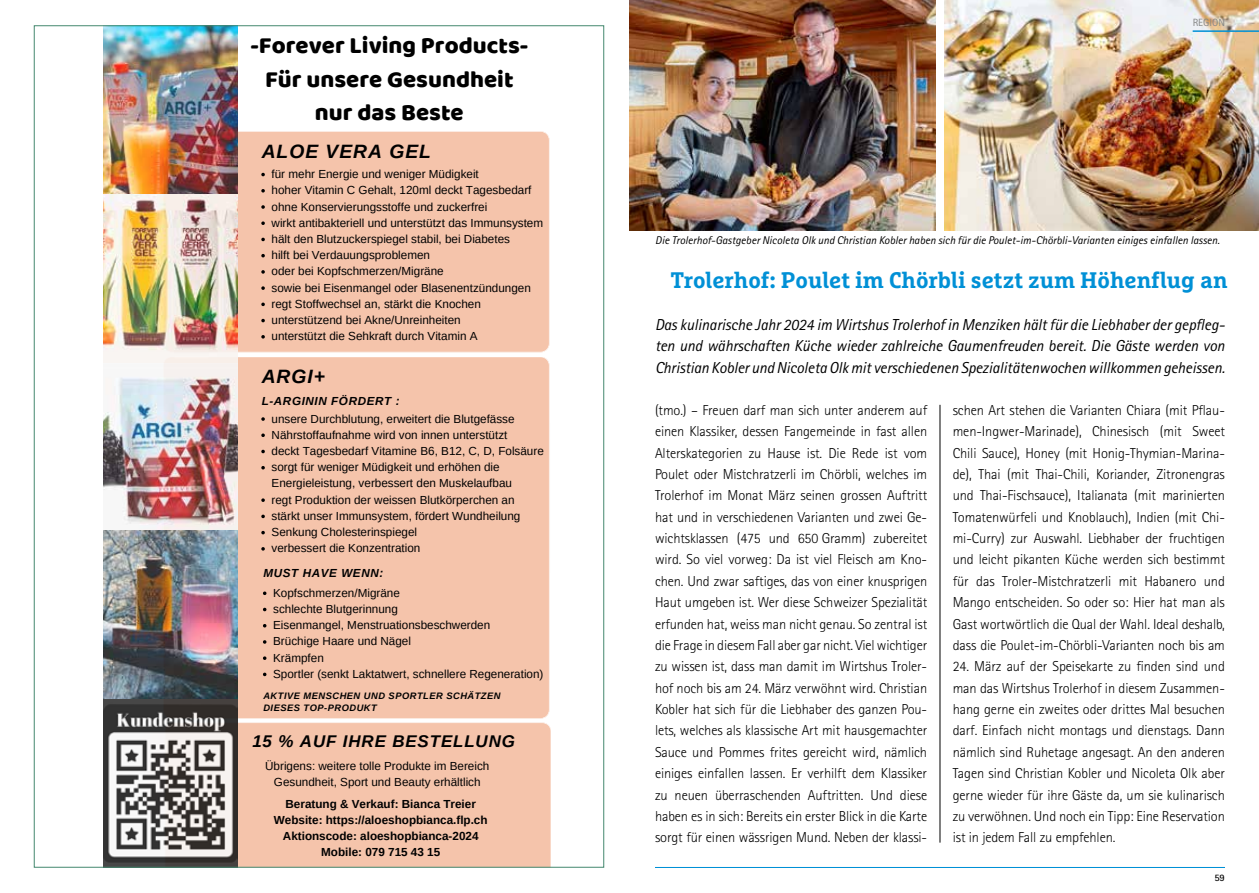
<style>
.page{position:relative;width:1259px;height:893px;background:#fff}
.page>*{position:absolute;margin:0;border:0;box-sizing:border-box;transform-origin:0 0}
.t1{font:24px/33.3px "Baloo";color:#000;text-align:center}
.t2{font:700 22.5px "Marselis Slab Pro";color:#0090d6}
.t3{font:italic 700 19.35px "Arimo";letter-spacing:.05em;color:#000}
.t4{font:italic 700 16.95px "Arimo";letter-spacing:.05em;color:#000}
.t5{font:italic 15.9px/21.3px "Rotis Sans Serif Std";letter-spacing:-.005em;color:#000;text-align:justify}
.t6{font:300 14.4px/21.3px "Rotis Sans Serif Std";letter-spacing:-.01em;color:#000;text-align:justify}
.t7{font:11.7px/16.2px "Arimo";color:#000}
.t8{font:700 11.7px/16.2px "Arimo";color:#000;text-align:center}
.t9{font:italic 700 11.7px "Arimo";letter-spacing:.05em;color:#000}
.t10{font:italic 11.25px "Rotis Sans Serif Std";color:#000}
.t11{font:10.5px "Rotis Sans Serif Std";color:#868786}
.t12{font:700 9.9px "Rotis Sans Serif Std";color:#000}
.t13{font:italic 700 9.3px/12.8px "Arimo";letter-spacing:.05em;color:#000}
</style>
<div class="page">
<img style="left:944px;top:0;width:315px;height:230px">
<hr style="left:1192px;top:30px;width:67px;height:2px;background:#0090d6">
<hr style="left:655px;top:867px;width:570px;height:1px;background:#0090d6">
<img style="left:629px;top:0;width:306px;height:230px">
<hr style="left:939px;top:405px;width:1px;height:438px;background:#000">
<div style="left:238px;top:357px;width:311px;height:361px;background:#f5c4ab"></div>
<div style="left:238px;top:723px;width:313px;height:142px;background:#f5c4ab"></div>
<div style="left:238px;top:131px;width:311px;height:221px;background:#f5c4ab"></div>
<img style="left:103px;top:28px;width:135px;height:837px">
<svg style="left:261px;top:173px;width:4px;height:3px"></svg>
<svg style="left:261px;top:189px;width:4px;height:4px"></svg>
<svg style="left:261px;top:205px;width:4px;height:4px"></svg>
<svg style="left:261px;top:221px;width:4px;height:4px"></svg>
<svg style="left:261px;top:238px;width:4px;height:3px"></svg>
<svg style="left:261px;top:254px;width:4px;height:3px"></svg>
<svg style="left:261px;top:270px;width:4px;height:4px"></svg>
<svg style="left:261px;top:286px;width:4px;height:4px"></svg>
<svg style="left:261px;top:303px;width:4px;height:3px"></svg>
<svg style="left:261px;top:319px;width:4px;height:3px"></svg>
<svg style="left:261px;top:335px;width:4px;height:4px"></svg>
<svg style="left:261px;top:417px;width:4px;height:4px"></svg>
<svg style="left:261px;top:433px;width:4px;height:4px"></svg>
<svg style="left:261px;top:450px;width:4px;height:3px"></svg>
<svg style="left:261px;top:466px;width:4px;height:3px"></svg>
<svg style="left:261px;top:498px;width:4px;height:4px"></svg>
<svg style="left:261px;top:515px;width:4px;height:3px"></svg>
<svg style="left:261px;top:531px;width:4px;height:3px"></svg>
<svg style="left:261px;top:547px;width:4px;height:4px"></svg>
<svg style="left:263px;top:591px;width:3px;height:4px"></svg>
<svg style="left:263px;top:640px;width:3px;height:4px"></svg>
<svg style="left:263px;top:656px;width:3px;height:4px"></svg>
<h1 class="t1" style="left:250px;top:28px;width:279px">-Forever Living Products-<br>Für unsere Gesundheit nur das Beste</h1>
<h3 class="t3" style="left:262px;top:138px;width:171px">ALOE VERA GEL</h3>
<p class="t7" style="left:271px;top:166px;width:273px">für mehr Energie und weniger Müdigkeit<br>hoher Vitamin C Gehalt, 120ml deckt Tagesbedarf ohne Konservierungsstoffe und zuckerfrei<br>wirkt antibakteriell und unterstützt das Immunsystem hält den Blutzuckerspiegel stabil, bei Diabetes<br>hilft bei Verdauungsproblemen<br>oder bei Kopfschmerzen/Migräne<br>sowie bei Eisenmangel oder Blasenentzündungen regt Stoffwechsel an, stärkt die Knochen unterstützend bei Akne/Unreinheiten<br>unterstützt die Sehkraft durch Vitamin A</p>
<h3 class="t3" style="left:262px;top:363px;width:65px">ARGI+</h3>
<p class="t9" style="left:262px;top:393px;width:139px">L-ARGININ FÖRDERT :</p>
<p class="t7" style="left:271px;top:410px;width:274px">unsere Durchblutung, erweitert die Blutgefässe Nährstoffaufnahme wird von innen unterstützt<br>deckt Tagesbedarf Vitamine B6, B12, C, D, Folsäure sorgt für weniger Müdigkeit und erhöhen die Energieleistung, verbessert den Muskelaufbau<br>regt Produktion der weissen Blutkörperchen an stärkt unser Immunsystem, fördert Wundheilung Senkung Cholesterinspiegel<br>verbessert die Konzentration</p>
<p class="t9" style="left:263px;top:565px;width:121px">MUST HAVE WENN:</p>
<p class="t7" style="left:273px;top:585px;width:272px">Kopfschmerzen/Migräne<br>schlechte Blutgerinnung<br>Eisenmangel, Menstruationsbeschwerden<br>Brüchige Haare und Nägel<br>Krämpfen<br>Sportler (senkt Laktatwert, schnellere Regeneration)</p>
<p class="t13" style="left:263px;top:689px;width:239px">AKTIVE MENSCHEN UND SPORTLER SCHÄTZEN<br>DIESES TOP-PRODUKT</p>
<p class="t4" style="left:252px;top:730px;width:264px">15 % AUF IHRE BESTELLUNG</p>
<p class="t7" style="left:265px;top:758px;width:226px;text-align:center">Übrigens: weitere tolle Produkte im Bereich<br>Gesundheit, Sport und Beauty erhältlich</p>
<p class="t8" style="left:274px;top:796px;width:215px">Beratung &amp; Verkauf: Bianca Treier Website: https://aloeshopbianca.flp.ch Aktionscode: aloeshopbianca-2024<br>Mobile: 079 715 43 15</p>
<p class="t11" style="left:1192px;top:16px;width:34px">REGION</p>
<p class="t10" style="left:655px;top:234px;width:566px">Die Trolerhof-Gastgeber Nicoleta Olk und Christian Kobler haben sich für die Poulet-im-Chörbli-Varianten einiges einfallen lassen.</p>
<h2 class="t2" style="left:670px;top:266px;width:558px">Trolerhof: Poulet im Chörbli setzt zum Höhenflug an</h2>
<p class="t5" style="left:655px;top:314px;width:571px">Das kulinarische Jahr 2024 im Wirtshus Trolerhof in Menziken hält für die Liebhaber der gepfleg&shy;ten und währschaften Küche wieder zahlreiche Gaumenfreuden bereit. Die Gäste werden von Christian Kobler und Nicoleta Olk mit verschiedenen Spezialitätenwochen willkommen geheissen.</p>
<p class="t6" style="left:655px;top:400px;width:274px">(tmo.) – Freuen darf man sich unter anderem auf einen Klassiker, dessen Fangemeinde in fast allen Alterskategorien zu Hause ist. Die Rede ist vom Poulet oder Mistchratzerli im Chörbli, welches im Trolerhof im Monat März seinen grossen Auftritt hat und in verschiedenen Varianten und zwei Ge&shy;wichtsklassen (475 und 650 Gramm) zubereitet wird. So viel vorweg: Da ist viel Fleisch am Kno&shy;chen. Und zwar saftiges, das von einer knusprigen Haut umgeben ist. Wer diese Schweizer Spezialität erfunden hat, weiss man nicht genau. So zentral ist die Frage in diesem Fall aber gar nicht. Viel wichtiger zu wissen ist, dass man damit im Wirtshus Troler&shy;hof noch bis am 24. März verwöhnt wird. Christian Kobler hat sich für die Liebhaber des ganzen Pou&shy;lets, welches als klassische Art mit hausgemachter Sauce und Pommes frites gereicht wird, nämlich einiges einfallen lassen. Er verhilft dem Klassiker zu neuen überraschenden Auftritten. Und diese haben es in sich: Bereits ein erster Blick in die Karte sorgt für einen wässrigen Mund. Neben der klassi-</p>
<p class="t6" style="left:952px;top:400px;width:274px">schen Art stehen die Varianten Chiara (mit Pflau&shy;men-Ingwer-Marinade), Chinesisch (mit Sweet Chili Sauce), Honey (mit Honig-Thymian-Marina&shy;de), Thai (mit Thai-Chili, Koriander, Zitronengras und Thai-Fischsauce), Italianata (mit marinierten Tomatenwürfeli und Knoblauch), Indien (mit Chi&shy;mi-Curry) zur Auswahl. Liebhaber der fruchtigen und leicht pikanten Küche werden sich bestimmt für das Troler-Mistchratzerli mit Habanero und Mango entscheiden. So oder so: Hier hat man als Gast wortwörtlich die Qual der Wahl. Ideal deshalb, dass die Poulet-im-Chörbli-Varianten noch bis am</p>
<p class="t6" style="left:952px;top:656px;width:274px">24. März auf der Speisekarte zu finden sind und man das Wirtshus Trolerhof in diesem Zusammen&shy;hang gerne ein zweites oder drittes Mal besuchen darf. Einfach nicht montags und dienstags. Dann nämlich sind Ruhetage angesagt. An den anderen Tagen sind Christian Kobler und Nicoleta Olk aber gerne wieder für ihre Gäste da, um sie kulinarisch zu verwöhnen. Und noch ein Tipp: Eine Reservation ist in jedem Fall zu empfehlen.</p>
<p class="t12" style="left:1214px;top:871px;width:12px">59</p>
</div>
